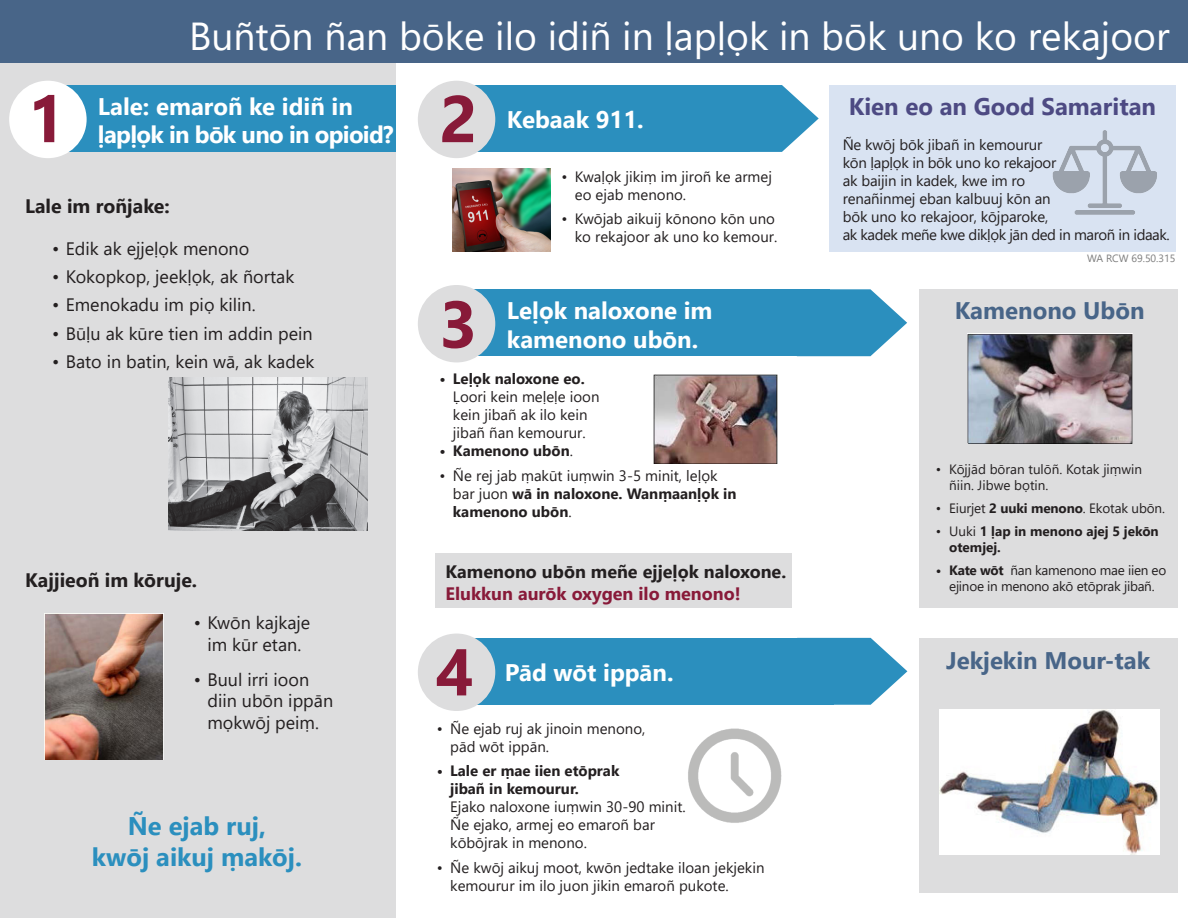
<style>
.page{position:relative;width:1188px;height:918px;background:#fff}
.page>*{position:absolute;margin:0;border:0;box-sizing:border-box;transform-origin:0 0}
.t1{font:700 66px "Segoe UI";color:#881a39}
.t2{font:39px "Segoe UI";color:#fff}
.t3{font:700 25.5px/30.6px "Segoe UI";color:#2b8fbe;text-align:center}
.t4{font:700 24px/28.8px "Segoe UI";color:#fff}
.t5{font:700 24px "Segoe UI";color:#486588}
.t6{font:700 24px "Segoe UI";letter-spacing:-.03em;color:#fff}
.t7{font:700 24px "Segoe UI";color:#4d4a83}
.t8{font:700 19.5px "Segoe UI";color:#231f20}
.t9{font:18px/21.6px "Segoe UI";color:#231f20;text-align:center}
.t10{font:700 18px/21.6px "Segoe UI";color:#231f20}
.t11{font:15px/18px "Segoe UI";color:#231f20}
.t12{font:700 15px "Segoe UI";color:#231f20}
.t13{font:13.5px/16.2px "Segoe UI";letter-spacing:-.01em;color:#231f20}
.t14{font:700 13.5px/16.2px "Segoe UI";color:#231f20}
.t15{font:10.5px "Segoe UI";color:#7d7d7d}
.s1{font-weight:700}
.s2{font-weight:400}
.s3{color:#881a39}
</style>
<div class="page">
<div style="left:0;top:63px;width:396px;height:855px;background:#ddddde"></div>
<div style="left:35px;top:85px;width:361px;height:67px;background:#2b8fbe"></div>
<div style="left:9px;top:81px;width:78px;height:77px;background:#fff;border-radius:50%"></div>
<div style="left:441px;top:85px;width:309px;height:67px;background:#2b8fbe"></div>
<div style="left:418px;top:81px;width:77px;height:77px;background:#ddddde;border-radius:50%"></div>
<svg style="left:750px;top:85px;width:69px;height:67px"></svg>
<div style="left:0;top:0;width:1188px;height:63px;background:#486588"></div>
<div style="left:441px;top:289px;width:388px;height:67px;background:#2b8fbe"></div>
<div style="left:418px;top:285px;width:77px;height:77px;background:#ddddde;border-radius:50%"></div>
<svg style="left:829px;top:289px;width:78px;height:67px"></svg>
<div style="left:441px;top:638px;width:393px;height:67px;background:#2b8fbe"></div>
<div style="left:418px;top:634px;width:77px;height:77px;background:#ddddde;border-radius:50%"></div>
<svg style="left:834px;top:638px;width:73px;height:67px"></svg>
<div style="left:436px;top:554px;width:356px;height:54px;background:#ddddde"></div>
<div style="left:829px;top:85px;width:347px;height:166px;background:#d9e3f2"></div>
<div style="left:919px;top:289px;width:258px;height:319px;background:#ddddde"></div>
<div style="left:919px;top:638px;width:258px;height:255px;background:#ddddde"></div>
<img style="left:169px;top:378px;width:198px;height:152px">
<img style="left:44px;top:614px;width:120px;height:145px">
<img style="left:453px;top:168px;width:98px;height:83px">
<img style="left:653px;top:375px;width:124px;height:89px">
<img style="left:688px;top:728px;width:94px;height:95px">
<img style="left:1052px;top:130px;width:105px;height:85px">
<img style="left:967px;top:334px;width:166px;height:110px">
<img style="left:939px;top:710px;width:221px;height:144px">
<p class="t2" style="left:189px;top:0;width:982px">Buñtōn ñan bōke ilo idiñ in ḷapḷọk in bōk uno ko rekajoor</p>
<p class="t1" style="left:28px;top:57px;width:39px">1</p>
<p class="t4" style="left:98px;top:90px;width:256px">Lale: emaroñ ke idiñ in</p>
<p class="t6" style="left:98px;top:112px;width:297px">ḷapḷọk in bōk uno in opioid?</p>
<p class="t8" style="left:25px;top:187px;width:146px">Lale im roñjake:</p>
<p class="t9" style="left:52px;top:236px;width:199px">• Edik ak ejjeḷọk menono</p>
<p class="t9" style="left:52px;top:264px;width:244px">• Kokopkop, jeekḷọk, ak ñortak</p>
<p class="t9" style="left:52px;top:292px;width:205px">• Emenokadu im piọ kilin.</p>
<p class="t9" style="left:52px;top:321px;width:262px">• Būḷu ak kūre tien im addin pein</p>
<p class="t9" style="left:52px;top:349px;width:264px">• Bato in batin, kein wā, ak kadek</p>
<p class="t8" style="left:25px;top:562px;width:173px">Kajjieoñ im kōruje.</p>
<p class="t9" style="left:194px;top:610px;width:118px">• Kwōn kajkaje im kūr etan.</p>
<p class="t9" style="left:207px;top:667px;width:127px;text-align:left;text-indent:-14px">• Buul irri ioon diin ubōn ippān mọkwōj peiṃ.</p>
<p class="t3" style="left:92px;top:809px;width:212px">Ñe ejab ruj,<br>kwōj aikuj ṃakōj.</p>
<p class="t1" style="left:440px;top:57px;width:39px">2</p>
<p class="t4" style="left:507px;top:103px;width:138px">Kebaak 911.</p>
<p class="t11" style="left:575px;top:166px;width:199px;text-indent:-14px">• Kwaḷọk jikiṃ im jiroñ ke armej eo ejab menono.</p>
<p class="t11" style="left:561px;top:209px;width:217px;text-align:right">• Kwōjab aikuij kōnono kōn uno ko rekajoor ak uno ko kemour.</p>
<p class="t1" style="left:440px;top:262px;width:39px">3</p>
<p class="t4" style="left:507px;top:294px;width:207px">Leḷọk naloxone im kamenono ubōn.</p>
<p class="t11" style="left:453px;top:368px;width:148px;text-indent:-14px"><span class="s1">• Leḷọk naloxone eo.<br></span>Ḷoori kein meḷeḷe ioon kein jibañ ak ilo kein jibañ ñan kemourur.</p>
<p class="t12" style="left:439px;top:437px;width:135px">• Kamenono ubōn<span class="s2">.</span></p>
<p class="t11" style="left:453px;top:465px;width:285px;text-indent:-14px">• Ñe rej jab ṃakūt iuṃwin 3-5 minit, leḷọk bar juon <span class="s1">wā in naloxone. Wanṃaanḷọk in kamenono ubōn</span>.</p>
<p class="t10" style="left:446px;top:560px;width:342px">Kamenono ubōn meñe ejjeḷọk naloxone.<br><span class="s3">Elukkun aurōk oxygen ilo menono!</span></p>
<p class="t1" style="left:436px;top:610px;width:39px">4</p>
<p class="t4" style="left:505px;top:657px;width:170px">Pād wōt ippān.</p>
<p class="t11" style="left:450px;top:718px;width:197px;text-indent:-14px">• Ñe ejab ruj ak jinoin menono, pād wōt ippān.</p>
<p class="t11" style="left:450px;top:761px;width:237px;text-indent:-14px"><span class="s1">• Lale er ṃae iien etōprak<br>jibañ in kemourur.<br></span>Ejako naloxone iuṃwin 30-90 minit.<br>Ñe ejako, armej eo emaroñ bar kōbōjrak in menono.</p>
<p class="t11" style="left:450px;top:857px;width:316px;text-indent:-14px">• Ñe kwōj aikuj moot, kwōn jedtake iloan jekjekin kemourur im ilo juon jikin emaroñ pukote.</p>
<p class="t7" style="left:849px;top:84px;width:309px">Kien eo an Good Samaritan</p>
<p class="t11" style="left:843px;top:134px;width:328px">Ñe kwōj bōk jibañ in kemourur<br>kōn ḷapḷọk in bōk uno ko rekajoor<br>ak baijin in kadek, kwe im ro<br>renañinmej eban kalbuuj kōn an<br>bōk uno ko rekajoor, kōjparoke,<br>ak kadek meñe kwe dikḷọk jān ded in maroñ in idaak.</p>
<p class="t15" style="left:1087px;top:248px;width:90px">WA RCW 69.50.315</p>
<p class="t5" style="left:955px;top:288px;width:191px">Kamenono Ubōn</p>
<p class="t13" style="left:949px;top:460px;width:194px;text-indent:-14px">• Kōjjād bōran tulōñ. Kotak jiṃwin ñiin. Jibwe bọtin.</p>
<p class="t13" style="left:936px;top:499px;width:231px">• Eiurjet <span class="s1">2 uuki menono</span>. Ekotak ubōn.</p>
<p class="t14" style="left:949px;top:522px;width:211px;text-indent:-14px"><span class="s2">• Uuki</span> 1 ḷap in menono ajej 5 jekōn otemjej.</p>
<p class="t13" style="left:936px;top:561px;width:232px;text-align:center"><span class="s1">• Kate wōt</span> ñan kamenono mae iien eo ejinoe in menono akō etōprak jibañ.</p>
<p class="t5" style="left:946px;top:638px;width:206px">Jekjekin Mour-tak</p>
</div>
